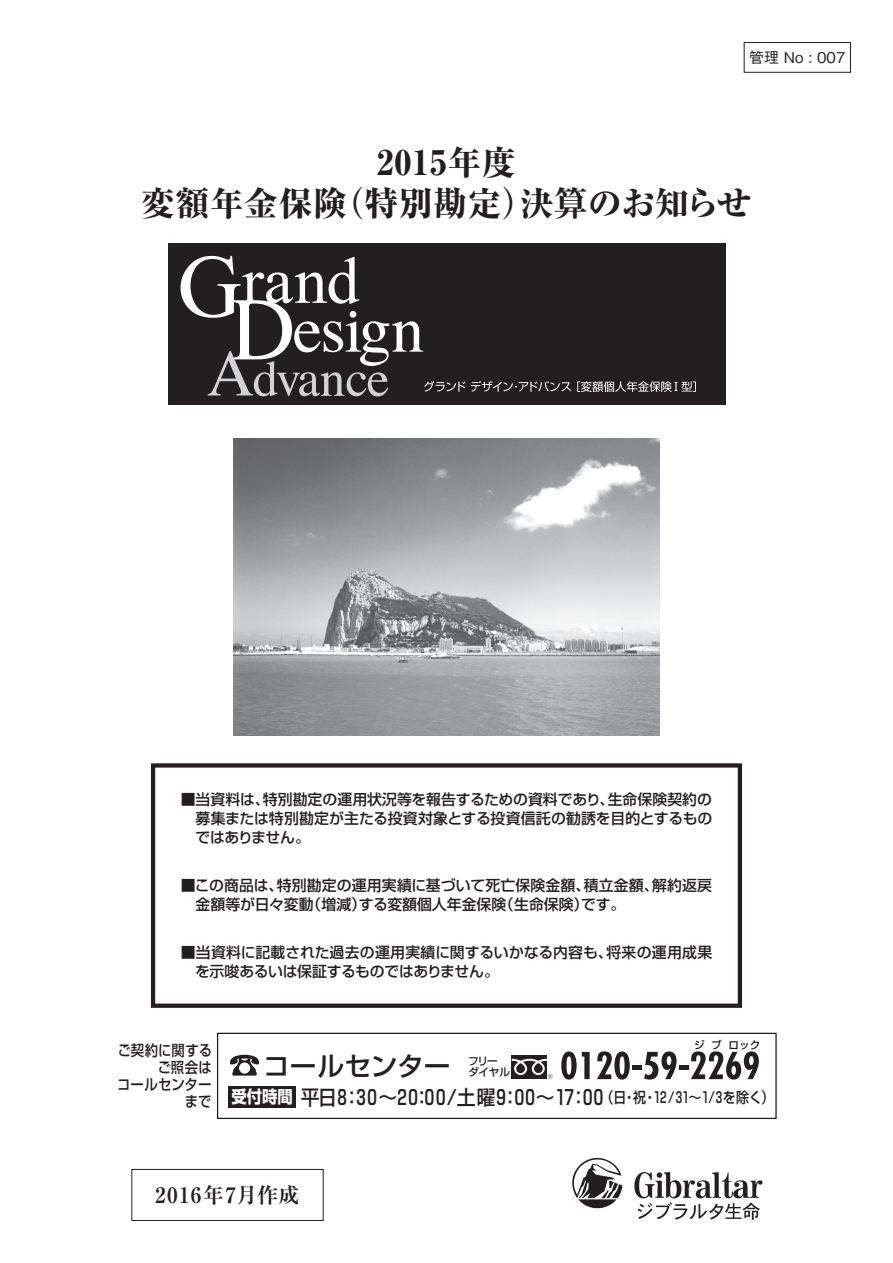
<style>
.page{position:relative;width:893px;height:1263px;background:#fff}
.page>*{position:absolute;margin:0;border:0;box-sizing:border-box;transform-origin:0 0}
.t1{font:800 34.05px/40.3px "Ryumin Pro";letter-spacing:.01em;color:#231f20;text-align:center}
.t2{font:500 26.55px "Shin Go Pro";letter-spacing:.01em;color:#231f20}
.t3{font:700 21.3px "Ryumin Pro";letter-spacing:.03em;color:#231f20}
.t4{font:500 20.25px "Shin Go Pro";letter-spacing:.04em;color:#231f20;scale:.93 1}
.t5{font:500 14.85px/19.2px "Shin Go Pro";color:#231f20}
.t6{font:500 14.85px/17px "Shin Go Pro";color:#231f20;text-align:right;scale:.9 1}
.t7{font:500 14.85px "Gothic BBB Pro";color:#231f20}
.t8{font:500 10.65px/11.7px "Shin Go Pro";letter-spacing:-.025em;color:#231f20}
.s1{font-weight:700;font-size:16.95px;color:#fff}
.s2{font-size:14.85px}
</style>
<div class="page">
<img style="left:234px;top:438px;width:425px;height:298px">
<div style="left:168px;top:244px;width:557px;height:161px;background:#231f20"></div>
<svg style="left:181px;top:256px;width:284px;height:140px"></svg>
<svg style="left:471px;top:381px;width:100px;height:11px"></svg>
<svg style="left:577px;top:381px;width:119px;height:11px"></svg>
<div style="left:744px;top:42px;width:107px;height:31px;border:1px solid #231f20"></div>
<div style="left:151px;top:763px;width:591px;height:245px;border:4px solid #231f20"></div>
<img style="left:572px;top:1157px;width:191px;height:63px">
<div style="left:131px;top:1169px;width:193px;height:52px;border:1px solid #231f20"></div>
<div style="left:228px;top:1086px;width:68px;height:22px;background:#231f20"></div>
<div style="left:217px;top:1033px;width:560px;height:86px;border:1px solid #231f20"></div>
<svg style="left:230px;top:1055px;width:29px;height:20px"></svg>
<svg style="left:561px;top:1051px;width:29px;height:28px"></svg>
<svg style="left:597px;top:1051px;width:162px;height:28px"></svg>
<div style="left:512px;top:1055px;width:35px;height:23px;background:#231f20"></div>
<svg style="left:512px;top:1059px;width:41px;height:19px"></svg>
<p class="t7" style="left:749px;top:45px;width:98px">管理 No : 007</p>
<h1 class="t1" style="left:141px;top:140px;width:612px">2015年度<br>変額年金保険（特別勘定）決算のお知らせ</h1>
<p class="t5" style="left:195px;top:788px;width:518px;text-align:justify;text-indent:-15px">■当資料は、特別勘定の運用状況等を報告するための資料であり、生命保険契約の募集または特別勘定が主たる投資対象とする投資信託の勧誘を目的とするものではありません。</p>
<p class="t5" style="left:196px;top:874px;width:518px;text-indent:-15px">■この商品は、特別勘定の運用実績に基づいて死亡保険金額、積立金額、解約返戻金額等が日々変動（増減）する変額個人年金保険（生命保険）です。</p>
<p class="t5" style="left:195px;top:941px;width:519px;text-indent:-14px">■当資料に記載された過去の運用実績に関するいかなる内容も、将来の運用成果を示唆あるいは保証するものではありません。</p>
<p class="t8" style="left:694px;top:1038px;width:68px">ジブ ロック</p>
<p class="t6" style="left:117px;top:1040px;width:107px">ご契約に関するご照会は<br>コールセンター</p>
<h3 class="t4" style="left:185px;top:1081px;width:635px"><sub>まで</sub> <span class="s1">受付時間</span>平日8：30～20：00/土曜9：00～17：00<span class="s2">（日・祝・12/31～1/3を除く）</span></h3>
<h2 class="t2" style="left:263px;top:1044px;width:189px">コールセンター</h2>
<p class="t8" style="left:468px;top:1053px;width:43px">フリーダイヤル</p>
<h3 class="t3" style="left:155px;top:1178px;width:146px">2016年7月作成</h3>
</div>
